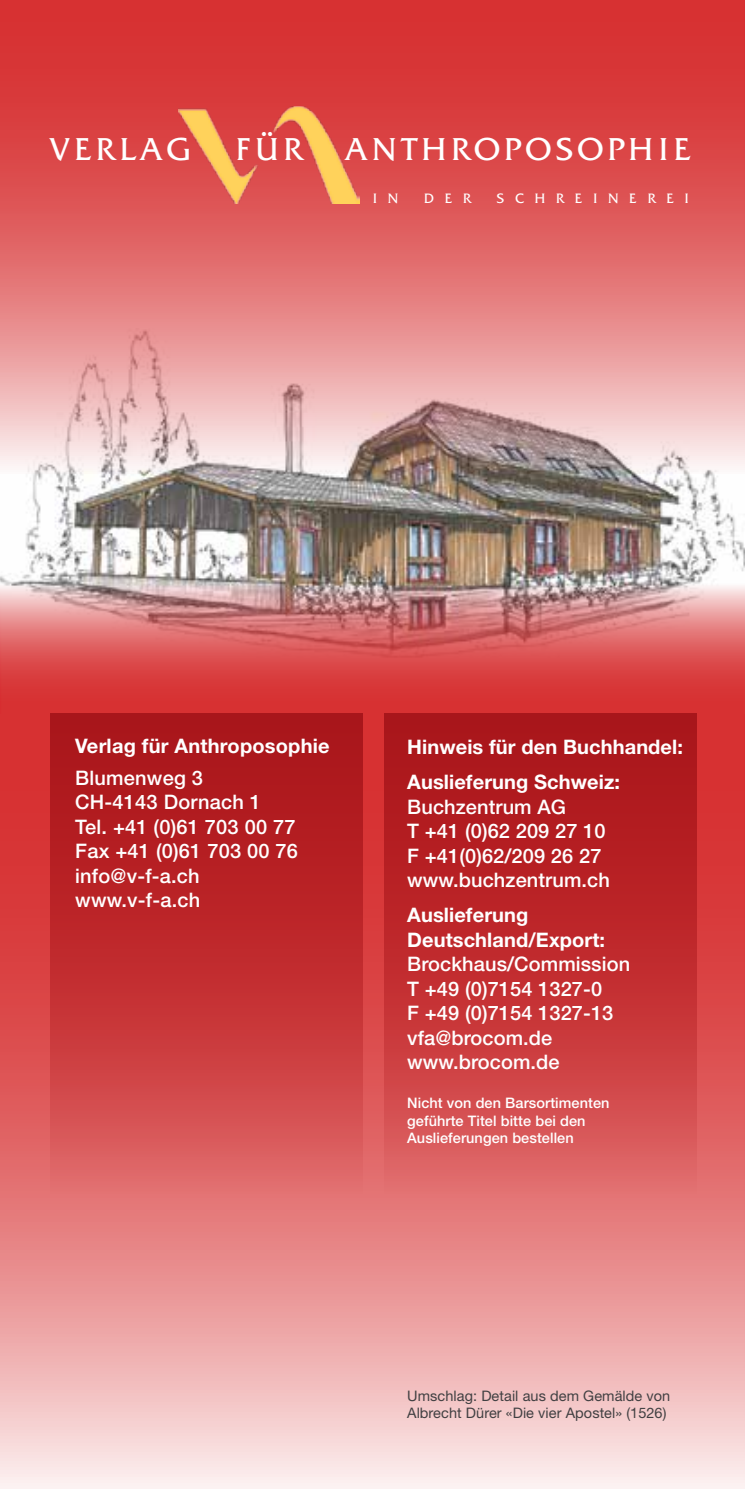
<style>
.page{position:relative;width:745px;height:1489px;background:#fff}
.page>*{position:absolute;margin:0;border:0;box-sizing:border-box;transform-origin:0 0}
.t1{font:33.25px "Friz Quadrata";letter-spacing:.14em;color:#fff}
.t2{font:500 20px/24.5px "Helvetica Neue";letter-spacing:.005em;color:#fff}
.t3{font:700 20px/35px "Helvetica Neue";letter-spacing:.005em;color:#fff}
.t4{font:500 14.5px/17.5px "Helvetica Neue";letter-spacing:.005em;color:#fff}
.t5{font:14.5px/17.5px "Helvetica Neue";letter-spacing:.005em;color:#414042}
.t6{font:14.25px "Friz Quadrata";letter-spacing:.76em;color:#fff}
</style>
<div class="page">
<img style="left:0;top:586px;width:744px;height:902px">
<img style="left:0;top:473px;width:743px;height:216px">
<img style="left:0;top:0;width:744px;height:473px">
<img style="left:178px;top:106px;width:182px;height:97px">
<svg style="left:383px;top:713px;width:312px;height:480px;background:#c13235"></svg>
<svg style="left:50px;top:713px;width:312px;height:480px;background:#c13235"></svg>
<h1 class="t1" style="left:50px;top:131px;width:141px">VERLAG</h1>
<h1 class="t1" style="left:236px;top:131px;width:67px">FÜR</h1>
<h1 class="t1" style="left:344px;top:131px;width:348px">ANTHROPOSOPHIE</h1>
<p class="t6" style="left:373px;top:191px;width:26px">I N</p>
<p class="t6" style="left:424px;top:191px;width:48px">DER</p>
<p class="t6" style="left:496px;top:191px;width:193px">SCHREINEREI</p>
<p class="t3" style="left:75px;top:728px;width:256px">Verlag für Anthroposophie</p>
<p class="t2" style="left:75px;top:765px;width:224px">Blumenweg 3<br>CH-4143 Dornach 1<br>Tel. +41 (0)61 703 00 77<br>Fax +41 (0)61 703 00 76 info@v-f-a.ch www.v-f-a.ch</p>
<p class="t3" style="left:407px;top:728px;width:277px">Hinweis für den Buchhandel:<br>Auslieferung Schweiz:</p>
<p class="t2" style="left:407px;top:794px;width:204px">Buchzentrum AG<br>T +41 (0)62 209 27 10<br>F +41(0)62/209 26 27 www.buchzentrum.ch</p>
<p class="t3" style="left:407px;top:902px;width:199px;line-height:24.5px">Auslieferung<br>Deutschland/Export:</p>
<p class="t2" style="left:407px;top:951px;width:224px">Brockhaus/Commission<br>T +49 (0)7154 1327-0<br>F +49 (0)7154 1327-13 vfa@brocom.de www.brocom.de</p>
<p class="t4" style="left:407px;top:1093px;width:204px">Nicht von den Barsortimenten geführte Titel bitte bei den<br>Auslieferungen bestellen</p>
<p class="t5" style="left:407px;top:1386px;width:264px">Umschlag: Detail aus dem Gemälde von<br>Albrecht Dürer «Die vier Apostel» (1526)</p>
</div>
